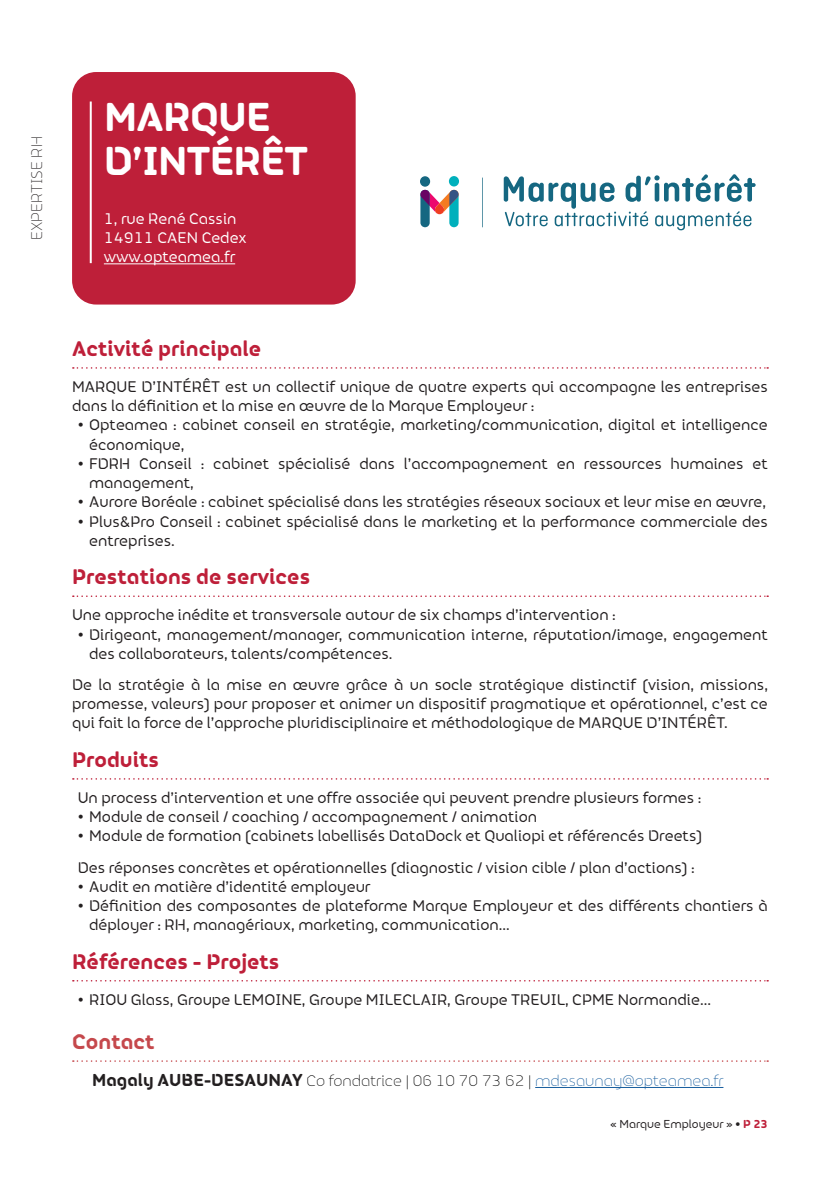
<style>
.page{position:relative;width:840px;height:1191px;background:#fff}
.page>*{position:absolute;margin:0;border:0;box-sizing:border-box;transform-origin:0 0}
.Contact___Titre{font:700 42px "FS Alvar";letter-spacing:-.02em;color:#fff}
.t1{font:700 22px "FS Alvar";color:#be1f39}
.t2{font:700 22px "FS Alvar";color:#c5484c}
.t3{font:16px/19.2px "FS Alvar";color:#231f20}
.t4{font:300 16px "FS Alvar";color:#000}
.Adresse___Courant{font:16px "FS Alvar";color:#fff}
.Contact___Titre-2{font:16px "FS Alvar";color:#fff}
.t5{font:300 16px "FS Alvar";color:#231f20}
.t6{font:12px "FS Alvar";color:#231f20}
.s1{font-weight:700;font-size:18px;color:#231f20}
.s2{color:#175d9e}
.s3{font-weight:700}
.s4{font-weight:700;color:#be1f39}
</style>
<div class="page">
<hr style="left:535px;top:1087px;width:188px;height:1px;background:#175d9e">
<svg style="left:73px;top:367px;width:694px;height:2px"></svg>
<svg style="left:73px;top:595px;width:694px;height:2px"></svg>
<svg style="left:73px;top:778px;width:694px;height:1px"></svg>
<svg style="left:73px;top:980px;width:694px;height:1px"></svg>
<svg style="left:73px;top:1060px;width:694px;height:1px"></svg>
<div style="left:420px;top:176px;width:10px;height:11px;background:#156781;border-radius:50%"></div>
<div style="left:448px;top:176px;width:11px;height:10px;background:#00b0bc;border-radius:50%"></div>
<svg style="left:420px;top:190px;width:39px;height:37px"></svg>
<svg style="left:482px;top:177px;width:1px;height:50px"></svg>
<svg style="left:503px;top:174px;width:252px;height:56px"></svg>
<div style="left:72px;top:72px;width:283px;height:232px;background:#be1f39;border-radius:24px"></div>
<hr style="left:90px;top:101px;width:2px;height:162px;background:#fff">
<hr style="left:104px;top:263px;width:131px;height:1px;background:#fff">
<p class="t5" style="left:25px;top:240px;width:105px;rotate:-90deg">EXPERTISE RH</p>
<p class="Contact___Titre" style="left:104px;top:80px;width:168px">MARQUE</p>
<p class="Contact___Titre" style="left:104px;top:124px;width:205px">D’INTÉRÊT</p>
<p class="Contact___Titre-2" style="left:104px;top:206px;width:134px">1, rue René Cassin</p>
<p class="Adresse___Courant" style="left:104px;top:226px;width:144px">14911 CAEN Cedex</p>
<p class="Adresse___Courant" style="left:104px;top:245px;width:133px">www.opteamea.fr</p>
<p class="t1" style="left:72px;top:329px;width:191px">Activité principale</p>
<p class="t3" style="left:72px;top:376px;width:697px">MARQUE D’INTÉRÊT est un collectif unique de quatre experts qui accompagne les entreprises dans la définition et la mise en œuvre de la Marque Employeur :</p>
<p class="t3" style="left:89px;top:414px;width:680px;text-indent:-11px">• Opteamea : cabinet conseil en stratégie, marketing/communication, digital et intelligence économique,</p>
<p class="t3" style="left:89px;top:452px;width:680px;text-indent:-11px">• FDRH Conseil : cabinet spécialisé dans l’accompagnement en ressources humaines et management,</p>
<p class="t3" style="left:78px;top:491px;width:689px">• Aurore Boréale : cabinet spécialisé dans les stratégies réseaux sociaux et leur mise en œuvre,</p>
<p class="t3" style="left:89px;top:510px;width:680px;text-indent:-11px">• Plus&amp;Pro Conseil : cabinet spécialisé dans le marketing et la performance commerciale des entreprises.</p>
<p class="t1" style="left:72px;top:557px;width:239px">Prestations de services</p>
<p class="t3" style="left:72px;top:604px;width:545px">Une approche inédite et transversale autour de six champs d’intervention :</p>
<p class="t3" style="left:89px;top:623px;width:680px;text-indent:-11px">• Dirigeant, management/manager, communication interne, réputation/image, engagement des collaborateurs, talents/compétences.</p>
<p class="t3" style="left:72px;top:673px;width:697px;text-align:justify">De la stratégie à la mise en œuvre grâce à un socle stratégique distinctif (vision, missions, promesse, valeurs) pour proposer et animer un dispositif pragmatique et opérationnel, c’est ce qui fait la force de l’approche pluridisciplinaire et méthodologique de MARQUE D’INTÉRÊT.</p>
<p class="t1" style="left:72px;top:740px;width:88px">Produits</p>
<p class="t3" style="left:78px;top:786px;width:624px">Un process d’intervention et une offre associée qui peuvent prendre plusieurs formes :</p>
<p class="t3" style="left:78px;top:806px;width:460px">• Module de conseil / coaching / accompagnement / animation</p>
<p class="t3" style="left:78px;top:825px;width:625px">• Module de formation (cabinets labellisés DataDock et Qualiopi et référencés Dreets)</p>
<p class="t3" style="left:78px;top:856px;width:618px">Des réponses concrètes et opérationnelles (diagnostic / vision cible / plan d’actions) :</p>
<p class="t3" style="left:78px;top:875px;width:294px">• Audit en matière d’identité employeur</p>
<p class="t3" style="left:89px;top:894px;width:680px;text-indent:-11px">• Définition des composantes de plateforme Marque Employeur et des différents chantiers à déployer : RH, managériaux, marketing, communication…</p>
<p class="t1" style="left:72px;top:941px;width:209px">Références - Projets</p>
<p class="t3" style="left:78px;top:988px;width:634px">• RIOU Glass, Groupe LEMOINE, Groupe MILECLAIR, Groupe TREUIL, CPME Normandie...</p>
<p class="t2" style="left:72px;top:1022px;width:84px">Contact</p>
<p class="t4" style="left:92px;top:1069px;width:632px"><span class="s1">Magaly AUBE-DESAUNAY</span> Co fondatrice | 06 10 70 73 62 | <span class="s2">mdesaunay@opteamea.fr</span></p>
<p class="t6" style="left:610px;top:1114px;width:159px">« Marque Employeur » <span class="s3">•</span> <span class="s4">P 23</span></p>
</div>
